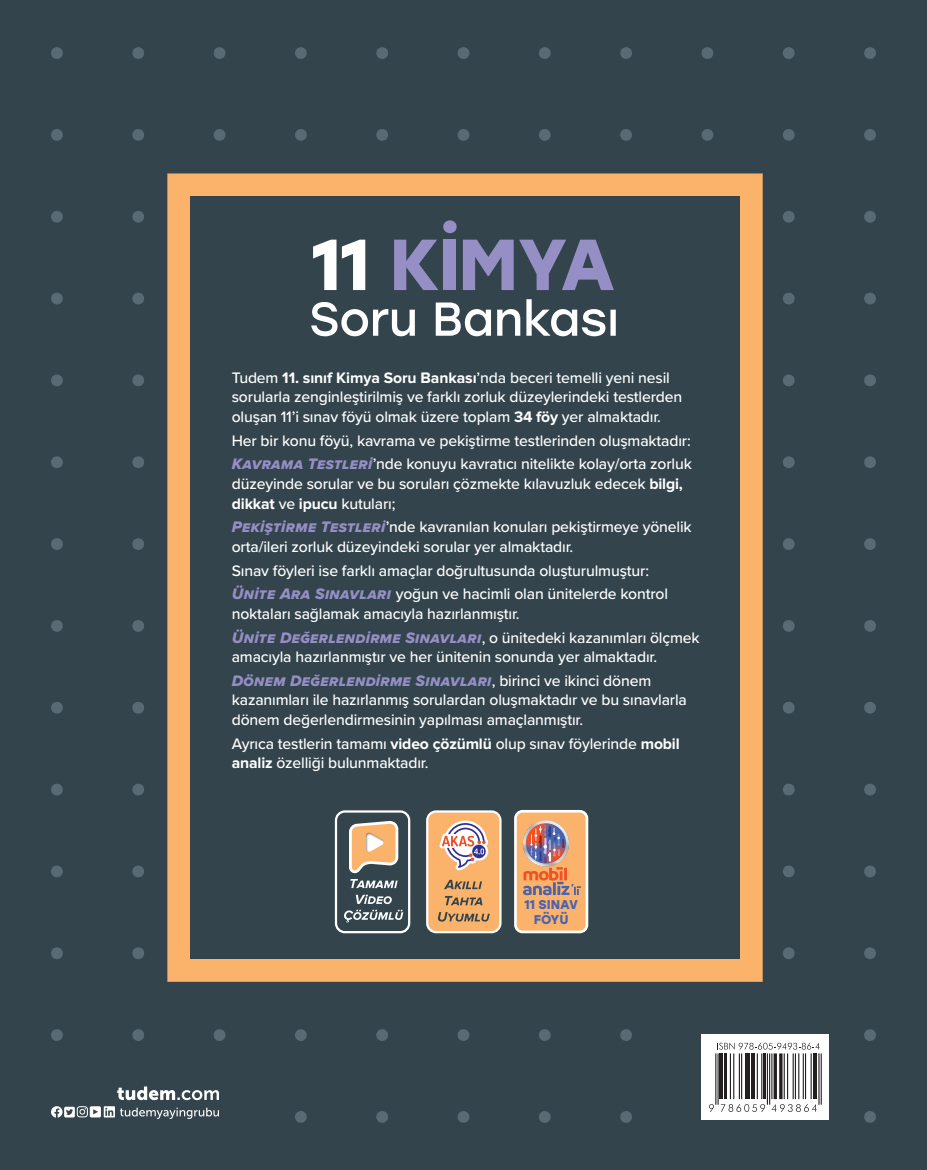
<style>
.page{position:relative;width:927px;height:1170px;background:#fff}
.page>*{position:absolute;margin:0;border:0;box-sizing:border-box;transform-origin:0 0}
.t1{font:700 72px "Stolzl";letter-spacing:-.02em;color:#958fc5}
.t2{font:500 15.75px/19.5px "Proxima Nova";letter-spacing:-.01em;color:#fff}
.t3{font:15.75px "Proxima Nova Extrabld It";letter-spacing:.02em;color:#958fc5}
.t4{font:700 12.75px/14.9px "Stolzl";letter-spacing:-.01em;color:#4b63ae;text-align:center}
.s1{color:#fff}
.s2{font-weight:700}
.s3{font-family:"Proxima Nova Extrabld It";font-weight:400;color:#958fc5}
.s4{font-family:"Proxima Nova";font-weight:500;color:#fff}
</style>
<div class="page">
<div style="left:0;top:0;width:927px;height:1169px;background:#33444d"></div>
<svg style="left:51px;top:47px;width:12px;height:12px"></svg>
<svg style="left:51px;top:129px;width:12px;height:12px"></svg>
<svg style="left:51px;top:211px;width:12px;height:12px"></svg>
<svg style="left:51px;top:293px;width:12px;height:12px"></svg>
<svg style="left:51px;top:374px;width:12px;height:12px"></svg>
<svg style="left:51px;top:456px;width:12px;height:12px"></svg>
<svg style="left:51px;top:538px;width:12px;height:12px"></svg>
<svg style="left:51px;top:620px;width:12px;height:12px"></svg>
<svg style="left:51px;top:702px;width:12px;height:12px"></svg>
<svg style="left:51px;top:784px;width:12px;height:12px"></svg>
<svg style="left:51px;top:865px;width:12px;height:12px"></svg>
<svg style="left:51px;top:947px;width:12px;height:12px"></svg>
<svg style="left:51px;top:1029px;width:12px;height:12px"></svg>
<svg style="left:132px;top:47px;width:12px;height:12px"></svg>
<svg style="left:132px;top:129px;width:12px;height:12px"></svg>
<svg style="left:132px;top:211px;width:12px;height:12px"></svg>
<svg style="left:132px;top:293px;width:12px;height:12px"></svg>
<svg style="left:132px;top:374px;width:12px;height:12px"></svg>
<svg style="left:132px;top:456px;width:12px;height:12px"></svg>
<svg style="left:132px;top:538px;width:12px;height:12px"></svg>
<svg style="left:132px;top:620px;width:12px;height:12px"></svg>
<svg style="left:132px;top:702px;width:12px;height:12px"></svg>
<svg style="left:132px;top:784px;width:12px;height:12px"></svg>
<svg style="left:132px;top:865px;width:12px;height:12px"></svg>
<svg style="left:132px;top:947px;width:12px;height:12px"></svg>
<svg style="left:132px;top:1029px;width:12px;height:12px"></svg>
<svg style="left:214px;top:47px;width:12px;height:12px"></svg>
<svg style="left:214px;top:129px;width:12px;height:12px"></svg>
<svg style="left:214px;top:1029px;width:12px;height:12px"></svg>
<svg style="left:295px;top:47px;width:12px;height:12px"></svg>
<svg style="left:295px;top:129px;width:12px;height:12px"></svg>
<svg style="left:295px;top:1029px;width:12px;height:12px"></svg>
<svg style="left:295px;top:1111px;width:12px;height:12px"></svg>
<svg style="left:376px;top:47px;width:12px;height:12px"></svg>
<svg style="left:376px;top:129px;width:12px;height:12px"></svg>
<svg style="left:376px;top:1029px;width:12px;height:12px"></svg>
<svg style="left:376px;top:1111px;width:12px;height:12px"></svg>
<svg style="left:457px;top:47px;width:13px;height:12px"></svg>
<svg style="left:457px;top:129px;width:13px;height:12px"></svg>
<svg style="left:457px;top:1029px;width:13px;height:12px"></svg>
<svg style="left:457px;top:1111px;width:13px;height:12px"></svg>
<svg style="left:539px;top:47px;width:12px;height:12px"></svg>
<svg style="left:539px;top:129px;width:12px;height:12px"></svg>
<svg style="left:539px;top:1029px;width:12px;height:12px"></svg>
<svg style="left:539px;top:1111px;width:12px;height:12px"></svg>
<svg style="left:620px;top:47px;width:12px;height:12px"></svg>
<svg style="left:620px;top:129px;width:12px;height:12px"></svg>
<svg style="left:620px;top:1029px;width:12px;height:12px"></svg>
<svg style="left:620px;top:1111px;width:12px;height:12px"></svg>
<svg style="left:701px;top:47px;width:12px;height:12px"></svg>
<svg style="left:701px;top:129px;width:12px;height:12px"></svg>
<svg style="left:783px;top:47px;width:12px;height:12px"></svg>
<svg style="left:783px;top:129px;width:12px;height:12px"></svg>
<svg style="left:783px;top:211px;width:12px;height:12px"></svg>
<svg style="left:783px;top:293px;width:12px;height:12px"></svg>
<svg style="left:783px;top:374px;width:12px;height:12px"></svg>
<svg style="left:783px;top:456px;width:12px;height:12px"></svg>
<svg style="left:783px;top:538px;width:12px;height:12px"></svg>
<svg style="left:783px;top:620px;width:12px;height:12px"></svg>
<svg style="left:783px;top:702px;width:12px;height:12px"></svg>
<svg style="left:783px;top:784px;width:12px;height:12px"></svg>
<svg style="left:783px;top:865px;width:12px;height:12px"></svg>
<svg style="left:783px;top:947px;width:12px;height:12px"></svg>
<svg style="left:864px;top:47px;width:12px;height:12px"></svg>
<svg style="left:864px;top:129px;width:12px;height:12px"></svg>
<svg style="left:864px;top:211px;width:12px;height:12px"></svg>
<svg style="left:864px;top:293px;width:12px;height:12px"></svg>
<svg style="left:864px;top:374px;width:12px;height:12px"></svg>
<svg style="left:864px;top:456px;width:12px;height:12px"></svg>
<svg style="left:864px;top:538px;width:12px;height:12px"></svg>
<svg style="left:864px;top:620px;width:12px;height:12px"></svg>
<svg style="left:864px;top:702px;width:12px;height:12px"></svg>
<svg style="left:864px;top:784px;width:12px;height:12px"></svg>
<svg style="left:864px;top:865px;width:12px;height:12px"></svg>
<svg style="left:864px;top:947px;width:12px;height:12px"></svg>
<svg style="left:864px;top:1029px;width:12px;height:12px"></svg>
<svg style="left:864px;top:1111px;width:12px;height:12px"></svg>
<div style="left:167px;top:173px;width:596px;height:808px;background:#fbb36c"></div>
<div style="left:190px;top:196px;width:550px;height:762px;background:#33444d"></div>
<svg style="left:117px;top:1086px;width:102px;height:14px"></svg>
<svg style="left:51px;top:1106px;width:168px;height:13px"></svg>
<svg style="left:702px;top:1034px;width:127px;height:85px;background:#e7e6e6"></svg>
<svg style="left:701px;top:1103px;width:13px;height:17px"></svg>
<svg style="left:721px;top:1103px;width:44px;height:8px"></svg>
<svg style="left:772px;top:1103px;width:45px;height:17px"></svg>
<hr style="left:717px;top:1053px;width:2px;height:51px;background:#231f20">
<hr style="left:715px;top:1053px;width:1px;height:51px;background:#231f20">
<hr style="left:720px;top:1053px;width:3px;height:45px;background:#231f20">
<hr style="left:724px;top:1053px;width:2px;height:45px;background:#231f20">
<hr style="left:741px;top:1053px;width:1px;height:45px;background:#231f20">
<hr style="left:739px;top:1053px;width:1px;height:45px;background:#231f20">
<hr style="left:733px;top:1053px;width:1px;height:45px;background:#231f20">
<hr style="left:730px;top:1053px;width:1px;height:45px;background:#231f20">
<hr style="left:745px;top:1053px;width:3px;height:45px;background:#231f20">
<hr style="left:749px;top:1053px;width:1px;height:45px;background:#231f20">
<hr style="left:751px;top:1053px;width:3px;height:45px;background:#231f20">
<hr style="left:761px;top:1053px;width:1px;height:45px;background:#231f20">
<hr style="left:757px;top:1053px;width:1px;height:45px;background:#231f20">
<hr style="left:763px;top:1053px;width:3px;height:45px;background:#231f20">
<hr style="left:769px;top:1053px;width:1px;height:51px;background:#231f20">
<hr style="left:767px;top:1053px;width:1px;height:51px;background:#231f20">
<hr style="left:771px;top:1053px;width:1px;height:45px;background:#231f20">
<hr style="left:779px;top:1053px;width:3px;height:45px;background:#231f20">
<hr style="left:774px;top:1053px;width:3px;height:45px;background:#231f20">
<hr style="left:811px;top:1053px;width:1px;height:45px;background:#231f20">
<hr style="left:805px;top:1053px;width:1px;height:45px;background:#231f20">
<hr style="left:803px;top:1053px;width:1px;height:45px;background:#231f20">
<hr style="left:798px;top:1053px;width:1px;height:45px;background:#231f20">
<hr style="left:795px;top:1053px;width:1px;height:45px;background:#231f20">
<hr style="left:793px;top:1053px;width:1px;height:45px;background:#231f20">
<hr style="left:787px;top:1053px;width:1px;height:45px;background:#231f20">
<hr style="left:784px;top:1053px;width:1px;height:45px;background:#231f20">
<hr style="left:813px;top:1053px;width:3px;height:45px;background:#231f20">
<hr style="left:821px;top:1053px;width:1px;height:51px;background:#231f20">
<hr style="left:818px;top:1053px;width:1px;height:51px;background:#231f20">
<svg style="left:701px;top:1034px;width:119px;height:15px;background:#ededed"></svg>
<div style="left:335px;top:810px;width:75px;height:123px;border:2px solid #fff;border-radius:9px"></div>
<svg style="left:344px;top:894px;width:59px;height:28px"></svg>
<svg style="left:349px;top:821px;width:50px;height:67px"></svg>
<div style="left:363px;top:831px;width:21px;height:22px;background:#231f20;opacity:.75"></div>
<div style="left:427px;top:811px;width:73px;height:121px;background:#fbb36c;border-radius:9px"></div>
<div style="left:426px;top:810px;width:76px;height:123px;border:2px solid #fff;border-radius:9px"></div>
<svg style="left:438px;top:912px;width:52px;height:9px"></svg>
<svg style="left:445px;top:895px;width:37px;height:10px"></svg>
<svg style="left:439px;top:820px;width:49px;height:69px"></svg>
<svg style="left:311px;top:299px;width:305px;height:37px"></svg>
<div style="left:515px;top:811px;width:72px;height:120px;background:#fbb36c;border-radius:7px"></div>
<div style="left:514px;top:809px;width:74px;height:124px;border:3px solid #fff;border-radius:7px"></div>
<img style="left:523px;top:820px;width:58px;height:75px">
<h1 class="t1" style="left:462px;top:213px;width:20px">̇</h1>
<h1 class="t1" style="left:311px;top:213px;width:306px"><span class="s1">11</span> KIMYA</h1>
<p class="t2" style="left:232px;top:367px;width:452px">Tudem <span class="s2">11. sınıf Kimya Soru Bankası</span>’nda beceri temelli yeni nesil sorularla zenginleştirilmiş ve farklı zorluk düzeylerindeki testlerden oluşan 11’i sınav föyü olmak üzere toplam <span class="s2">34 föy</span> yer almaktadır.</p>
<p class="t2" style="left:232px;top:428px;width:462px;line-height:23.7px">Her bir konu föyü, kavrama ve pekiştirme testlerinden oluşmaktadır:<br><span class="s3">Kavrama Testleri</span>’nde konuyu kavratıcı nitelikte kolay/orta zorluk</p>
<p class="t2" style="left:232px;top:473px;width:453px">düzeyinde sorular ve bu soruları çözmekte kılavuzluk edecek <span class="s2">bilgi, dikkat</span> ve <span class="s2">ipucu</span> kutuları;</p>
<p class="t2" style="left:232px;top:516px;width:461px"><span class="s3">Pekiştirme Testleri</span>’nde kavranılan konuları pekiştirmeye yönelik orta/ileri zorluk düzeyindeki sorular yer almaktadır.</p>
<p class="t2" style="left:232px;top:558px;width:438px;line-height:23.7px">Sınav föyleri ise farklı amaçlar doğrultusunda oluşturulmuştur:<br><span class="s3">Ünite Ara Sınavları</span> yoğun ve hacimli olan ünitelerde kontrol</p>
<p class="t2" style="left:232px;top:601px;width:469px;line-height:23.7px">noktaları sağlamak amacıyla hazırlanmıştır.<br><span class="s3">Ünite Değerlendirme Sınavları</span>, o ünitedeki kazanımları ölçmek</p>
<p class="t2" style="left:232px;top:646px;width:427px">amacıyla hazırlanmıştır ve her ünitenin sonunda yer almaktadır.</p>
<p class="t3" style="left:232px;top:668px;width:421px">Dönem Değerlendirme Sınavları<span class="s4">, birinci ve ikinci dönem</span></p>
<p class="t2" style="left:232px;top:689px;width:457px">kazanımları ile hazırlanmış sorulardan oluşmaktadır ve bu sınavlarla dönem değerlendirmesinin yapılması amaçlanmıştır.</p>
<p class="t2" style="left:232px;top:733px;width:449px">Ayrıca testlerin tamamı <span class="s2">video çözümlü</span> olup sınav föylerinde <span class="s2">mobil analiz</span> özelliği bulunmaktadır.</p>
<p class="t4" style="left:524px;top:896px;width:55px">11 SINAV<br>FÖYÜ</p>
</div>
